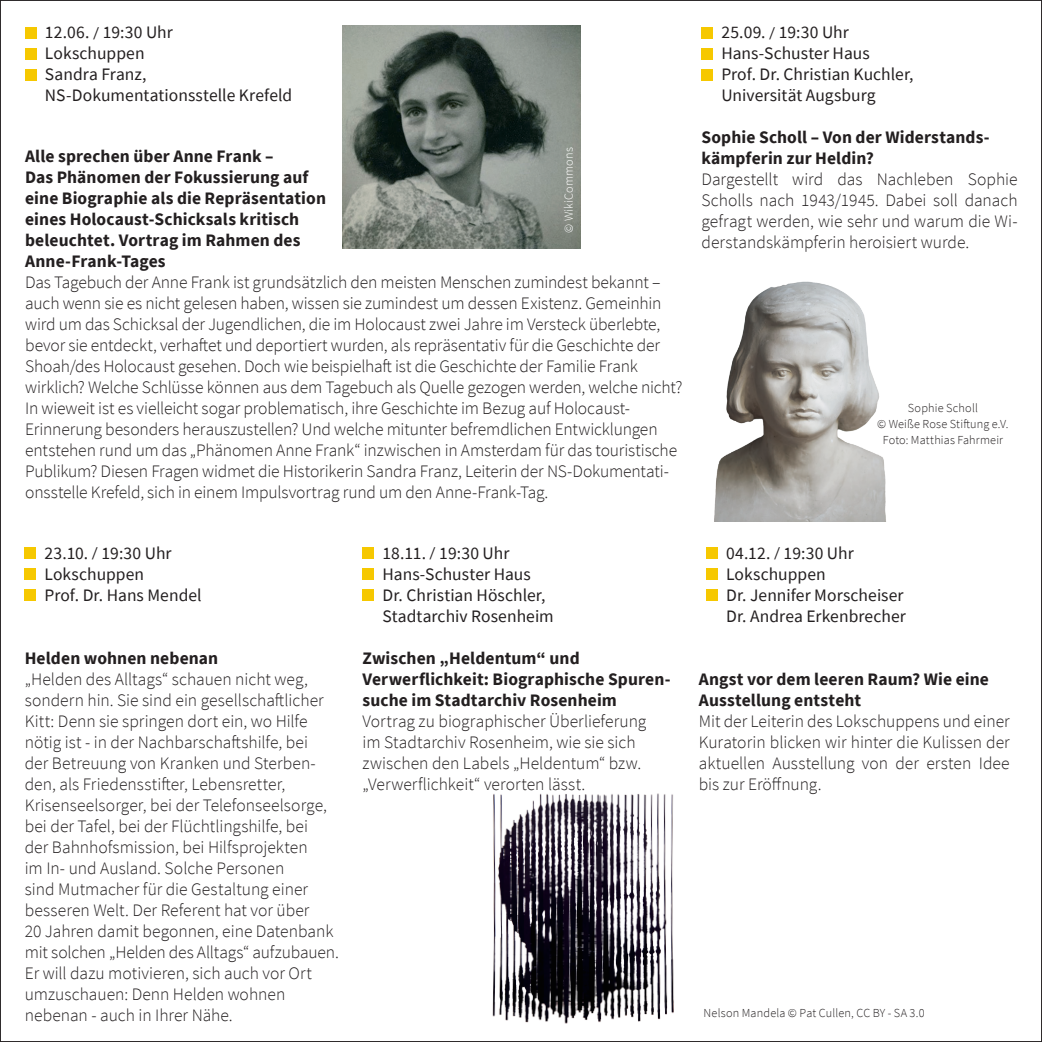
<style>
.page{position:relative;width:1042px;height:1042px;background:#fff}
.page>*{position:absolute;margin:0;border:0;box-sizing:border-box;transform-origin:0 0}
.t1{font:300 17.5px/21px "Source Sans Pro";letter-spacing:-.005em;color:#231f20}
.t2{font:17.5px/21px "Source Sans Pro";letter-spacing:.005em;color:#231f20}
.t3{font:300 12.25px/15.8px "Source Sans Pro";letter-spacing:.015em;color:#231f20;text-align:center}
.t4{font:300 12.25px "Source Sans Pro";letter-spacing:.015em;color:#fff}
.s1{font-size:14px}
.s2{font-weight:700}
</style>
<div class="page">
<div style="left:25px;top:27px;width:12px;height:11px;background:#f6c800"></div>
<div style="left:25px;top:48px;width:12px;height:11px;background:#f6c800"></div>
<div style="left:25px;top:69px;width:12px;height:11px;background:#f6c800"></div>
<img style="left:342px;top:25px;width:239px;height:223px">
<div style="left:701px;top:27px;width:12px;height:11px;background:#f6c800"></div>
<div style="left:701px;top:48px;width:12px;height:11px;background:#f6c800"></div>
<div style="left:701px;top:69px;width:12px;height:11px;background:#f6c800"></div>
<img style="left:714px;top:281px;width:172px;height:240px">
<div style="left:25px;top:547px;width:11px;height:12px;background:#f6c800"></div>
<div style="left:25px;top:568px;width:11px;height:12px;background:#f6c800"></div>
<div style="left:25px;top:589px;width:11px;height:12px;background:#f6c800"></div>
<div style="left:363px;top:547px;width:11px;height:12px;background:#f6c800"></div>
<div style="left:363px;top:568px;width:11px;height:12px;background:#f6c800"></div>
<div style="left:363px;top:589px;width:11px;height:12px;background:#f6c800"></div>
<div style="left:706px;top:547px;width:12px;height:12px;background:#f6c800"></div>
<div style="left:706px;top:568px;width:12px;height:12px;background:#f6c800"></div>
<div style="left:706px;top:589px;width:12px;height:12px;background:#f6c800"></div>
<img style="left:492px;top:793px;width:182px;height:231px">
<p class="t2" style="left:45px;top:22px;width:249px">12.06. <span class="s1">/</span> 19:30 Uhr<br>Lokschuppen<br>Sandra Franz,<br>NS-Dokumentationsstelle Krefeld</p>
<p class="t4" style="left:561px;top:233px;width:87px;rotate:-90deg">© WikiCommons</p>
<p class="t1" style="left:25px;top:146px;width:659px"><span class="s2">Alle sprechen über Anne Frank –<br>Das Phänomen der Fokussierung auf<br>eine Biographie als die Repräsentation<br>eines Holocaust-Schicksals kritisch<br>beleuchtet. Vortrag im Rahmen des<br>Anne-Frank-Tages<br></span>Das Tagebuch der Anne Frank ist grundsätzlich den meisten Menschen zumindest bekannt – auch wenn sie es nicht gelesen haben, wissen sie zumindest um dessen Existenz. Gemeinhin wird um das Schicksal der Jugendlichen, die im Holocaust zwei Jahre im Versteck überlebte, bevor sie entdeckt, verhaftet und deportiert wurden, als repräsentativ für die Geschichte der Shoah/des Holocaust gesehen. Doch wie beispielhaft ist die Geschichte der Familie Frank wirklich? Welche Schlüsse können aus dem Tagebuch als Quelle gezogen werden, welche nicht?<br>In wieweit ist es vielleicht sogar problematisch, ihre Geschichte im Bezug auf Holocaust-Erinnerung besonders herauszustellen? Und welche mitunter befremdlichen Entwicklungen entstehen rund um das „Phänomen Anne Frank“ inzwischen in Amsterdam für das touristische Publikum? Diesen Fragen widmet die Historikerin Sandra Franz, Leiterin der NS-Dokumentati&shy;onsstelle Krefeld, sich in einem Impulsvortrag rund um den Anne-Frank-Tag.</p>
<p class="t2" style="left:721px;top:22px;width:194px">25.09. <span class="s1">/</span> 19:30 Uhr<br>Hans-Schuster Haus<br>Prof. Dr. Christian Kuchler,<br>Universität Augsburg</p>
<p class="t1" style="left:701px;top:127px;width:318px"><span class="s2">Sophie Scholl – Von der Widerstands&shy;kämpferin zur Heldin?<br></span>Dargestellt wird das Nachleben Sophie Scholls nach 1943/1945. Dabei soll danach gefragt werden, wie sehr und warum die Wi&shy;derstandskämpferin heroisiert wurde.</p>
<p class="t3" style="left:877px;top:400px;width:133px">Sophie Scholl<br>© Weiße Rose Stiftung e.V.<br>Foto: Matthias Fahrmeir</p>
<p class="t2" style="left:45px;top:542px;width:159px">23.10. <span class="s1">/</span> 19:30 Uhr<br>Lokschuppen<br>Prof. Dr. Hans Mendel</p>
<p class="t1" style="left:25px;top:647px;width:316px"><span class="s2">Helden wohnen nebenan<br></span>„Helden des Alltags“ schauen nicht weg, sondern hin. Sie sind ein gesellschaftlicher Kitt: Denn sie springen dort ein, wo Hilfe nötig ist - in der Nachbarschaftshilfe, bei<br>der Betreuung von Kranken und Sterben&shy;den, als Friedensstifter, Lebensretter, Krisenseelsorger, bei der Telefonseelsorge, bei der Tafel, bei der Flüchtlingshilfe, bei<br>der Bahnhofsmission, bei Hilfsprojekten<br>im In- und Ausland. Solche Personen<br>sind Mutmacher für die Gestaltung einer besseren Welt. Der Referent hat vor über<br>20 Jahren damit begonnen, eine Datenbank mit solchen „Helden des Alltags“ aufzubauen.<br>Er will dazu motivieren, sich auch vor Ort umzuschauen: Denn Helden wohnen nebenan - auch in Ihrer Nähe.</p>
<p class="t2" style="left:382px;top:542px;width:173px">18.11. <span class="s1">/</span> 19:30 Uhr<br>Hans-Schuster Haus<br>Dr. Christian Höschler,<br>Stadtarchiv Rosenheim</p>
<p class="t1" style="left:363px;top:647px;width:309px"><span class="s2">Zwischen „Heldentum“ und Verwerflichkeit: Biographische Spuren&shy;suche im Stadtarchiv Rosenheim </span>Vortrag zu biographischer Überlieferung<br>im Stadtarchiv Rosenheim, wie sie sich zwischen den Labels „Heldentum“ bzw. „Verwerflichkeit“ verorten lässt.</p>
<p class="t2" style="left:726px;top:542px;width:181px">04.12. <span class="s1">/</span> 19:30 Uhr<br>Lokschuppen<br>Dr. Jennifer Morscheiser<br>Dr. Andrea Erkenbrecher</p>
<p class="t1" style="left:699px;top:668px;width:312px"><span class="s2">Angst vor dem leeren Raum? Wie eine Ausstellung entsteht<br></span>Mit der Leiterin des Lokschuppens und einer Kuratorin blicken wir hinter die Kulissen der aktuellen Ausstellung von der ersten Idee bis zur Eröffnung.</p>
<p class="t3" style="left:703px;top:1005px;width:222px">Nelson Mandela © Pat Cullen, CC BY - SA 3.0</p>
</div>
